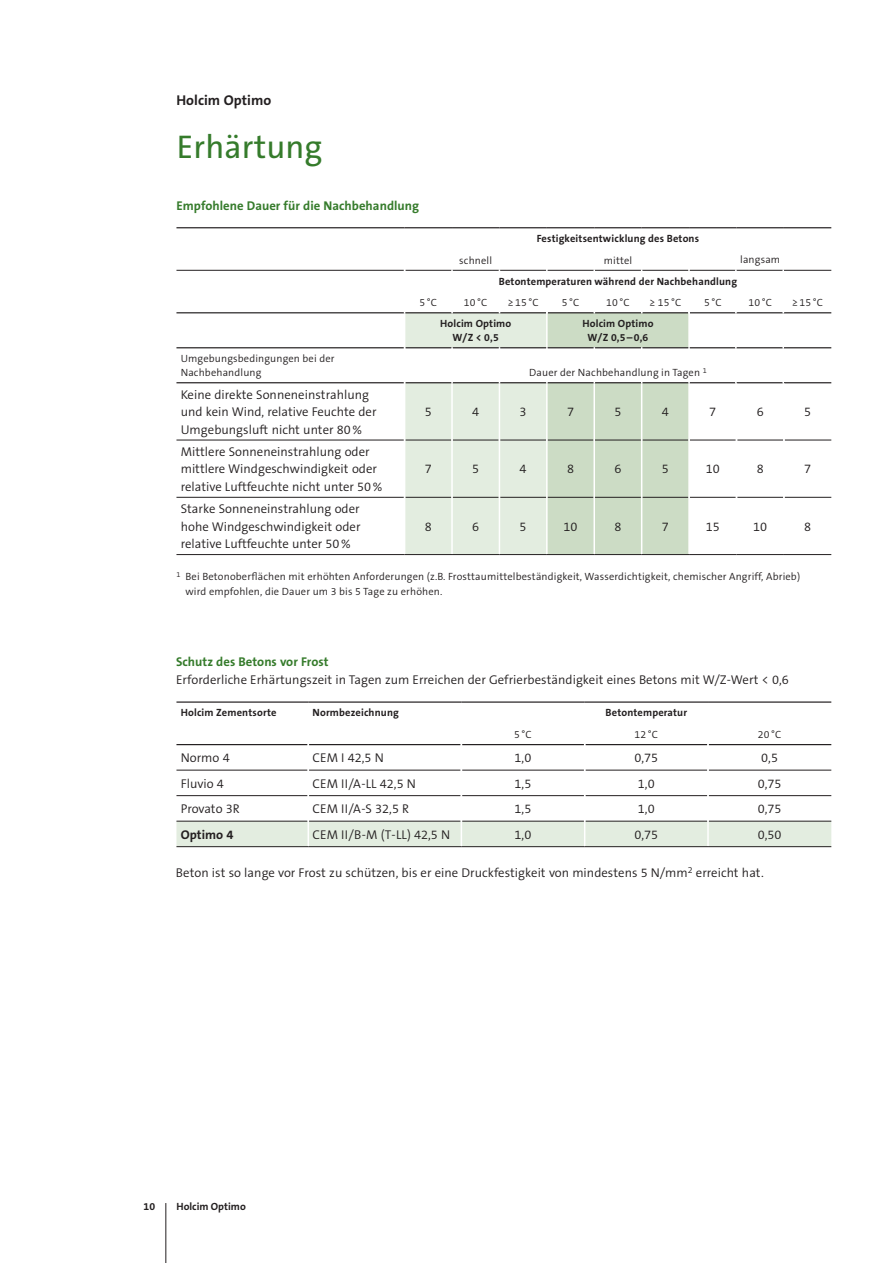
<style>
.page{position:relative;width:893px;height:1263px;background:#fff}
.page>*{position:absolute;margin:0;border:0;box-sizing:border-box;transform-origin:0 0}
.t1{font:33px "The Sans B5 Plain";letter-spacing:.005em;color:#357b2b}
.t2{font:700 14.25px "The Sans B7";letter-spacing:.005em;color:#231f20}
.t3{font:300 12.75px/17.5px "The Sans B4";letter-spacing:.005em;color:#231f20}
.t4{font:700 12.75px "The Sans B7";letter-spacing:.005em;color:#357b2b}
.t5{font:700 12.75px "The Sans B7";letter-spacing:.005em;color:#231f20}
.t6{font:300 10.5px/14.4px "The Sans B4";letter-spacing:.015em;color:#231f20}
.t7{font:700 10.5px/14.4px "The Sans B7";letter-spacing:.015em;color:#231f20;text-align:center}
</style>
<div class="page">
<hr style="left:176px;top:440px;width:228px;height:1px;background:#231f20">
<hr style="left:690px;top:440px;width:46px;height:1px;background:#231f20">
<hr style="left:737px;top:440px;width:46px;height:1px;background:#231f20">
<hr style="left:785px;top:440px;width:46px;height:1px;background:#231f20">
<hr style="left:176px;top:497px;width:228px;height:1px;background:#231f20">
<hr style="left:690px;top:497px;width:46px;height:1px;background:#231f20">
<hr style="left:737px;top:497px;width:46px;height:1px;background:#231f20">
<hr style="left:785px;top:497px;width:46px;height:1px;background:#231f20">
<hr style="left:176px;top:382px;width:228px;height:1px;background:#231f20">
<hr style="left:689px;top:382px;width:47px;height:1px;background:#231f20">
<hr style="left:736px;top:382px;width:48px;height:1px;background:#231f20">
<hr style="left:784px;top:382px;width:47px;height:1px;background:#231f20">
<hr style="left:176px;top:312px;width:229px;height:1px;background:#231f20">
<hr style="left:690px;top:312px;width:46px;height:1px;background:#231f20">
<hr style="left:736px;top:312px;width:48px;height:1px;background:#231f20">
<hr style="left:784px;top:312px;width:47px;height:1px;background:#231f20">
<hr style="left:176px;top:347px;width:228px;height:1px;background:#231f20">
<hr style="left:689px;top:347px;width:47px;height:1px;background:#231f20">
<hr style="left:736px;top:347px;width:48px;height:1px;background:#231f20">
<hr style="left:784px;top:347px;width:47px;height:1px;background:#231f20">
<hr style="left:176px;top:270px;width:228px;height:1px;background:#231f20">
<hr style="left:689px;top:270px;width:47px;height:1px;background:#231f20">
<hr style="left:736px;top:270px;width:48px;height:1px;background:#231f20">
<hr style="left:784px;top:270px;width:47px;height:1px;background:#231f20">
<hr style="left:176px;top:227px;width:229px;height:1px;background:#231f20">
<hr style="left:405px;top:227px;width:47px;height:1px;background:#231f20">
<hr style="left:452px;top:227px;width:47px;height:1px;background:#231f20">
<hr style="left:499px;top:227px;width:48px;height:1px;background:#231f20">
<hr style="left:547px;top:227px;width:47px;height:1px;background:#231f20">
<hr style="left:594px;top:227px;width:48px;height:1px;background:#231f20">
<hr style="left:642px;top:227px;width:47px;height:1px;background:#231f20">
<hr style="left:689px;top:227px;width:47px;height:1px;background:#231f20">
<hr style="left:736px;top:227px;width:48px;height:1px;background:#231f20">
<hr style="left:784px;top:227px;width:47px;height:1px;background:#231f20">
<hr style="left:176px;top:554px;width:229px;height:1px;background:#231f20">
<hr style="left:689px;top:554px;width:47px;height:1px;background:#231f20">
<hr style="left:736px;top:554px;width:48px;height:1px;background:#231f20">
<hr style="left:784px;top:554px;width:47px;height:1px;background:#231f20">
<svg style="left:176px;top:744px;width:655px;height:102px"></svg>
<hr style="left:707px;top:821px;width:2px;height:25px;background:#fff">
<hr style="left:176px;top:701px;width:132px;height:2px;background:#231f20">
<hr style="left:308px;top:701px;width:153px;height:2px;background:#231f20">
<hr style="left:461px;top:701px;width:124px;height:2px;background:#231f20">
<hr style="left:585px;top:701px;width:123px;height:2px;background:#231f20">
<hr style="left:708px;top:701px;width:123px;height:2px;background:#231f20">
<hr style="left:176px;top:846px;width:132px;height:1px;background:#231f20">
<hr style="left:308px;top:846px;width:153px;height:1px;background:#231f20">
<hr style="left:461px;top:846px;width:124px;height:1px;background:#231f20">
<hr style="left:585px;top:846px;width:123px;height:1px;background:#231f20">
<hr style="left:708px;top:846px;width:123px;height:1px;background:#231f20">
<hr style="left:165px;top:1203px;width:1px;height:60px;background:#231f20">
<svg style="left:404px;top:228px;width:286px;height:327px"></svg>
<p class="t2" style="left:176px;top:93px;width:96px">Holcim Optimo</p>
<h1 class="t1" style="left:177px;top:129px;width:147px">Erhärtung</h1>
<p class="t4" style="left:176px;top:199px;width:244px">Empfohlene Dauer für die Nachbehandlung</p>
<p class="t7" style="left:537px;top:232px;width:164px">Festigkeitsentwicklung des Betons</p>
<p class="t6" style="left:459px;top:253px;width:34px">schnell</p>
<p class="t6" style="left:604px;top:253px;width:30px">mittel</p>
<p class="t6" style="left:740px;top:253px;width:42px">langsam</p>
<p class="t7" style="left:499px;top:274px;width:240px">Betontemperaturen während der Nachbehandlung</p>
<p class="t6" style="left:181px;top:351px;width:155px">Umgebungsbedingungen bei der<br>Nachbehandlung</p>
<p class="t3" style="left:181px;top:386px;width:197px">Keine direkte Sonneneinstrahlung und kein Wind, relative Feuchte der<br>Umgebungsluft nicht unter 80%</p>
<p class="t3" style="left:181px;top:443px;width:203px">Mittlere Sonneneinstrahlung oder mittlere Windgeschwindigkeit oder relative Luftfeuchte nicht unter 50%</p>
<p class="t3" style="left:181px;top:500px;width:181px;text-align:justify">Starke Sonneneinstrahlung oder hohe Windgeschwindigkeit oder relative Luftfeuchte unter 50%</p>
<p class="t6" style="left:419px;top:296px;width:19px">5°C</p>
<p class="t6" style="left:464px;top:296px;width:25px">10 °C</p>
<p class="t6" style="left:508px;top:296px;width:32px">≥15°C</p>
<p class="t6" style="left:562px;top:296px;width:19px">5°C</p>
<p class="t6" style="left:606px;top:296px;width:25px">10 °C</p>
<p class="t6" style="left:649px;top:296px;width:33px">≥ 15 °C</p>
<p class="t6" style="left:704px;top:296px;width:19px">5°C</p>
<p class="t6" style="left:748px;top:296px;width:25px">10 °C</p>
<p class="t6" style="left:792px;top:296px;width:32px">≥15°C</p>
<p class="t7" style="left:440px;top:317px;width:73px">Holcim Optimo<br>W/Z &lt; 0,5</p>
<p class="t7" style="left:582px;top:317px;width:73px">Holcim Optimo<br>W/Z 0,5–0,6</p>
<p class="t6" style="left:529px;top:366px;width:179px">Dauer der Nachbehandlung in Tagen <sup>1</sup></p>
<p class="t3" style="left:425px;top:403px;width:9px">5</p>
<p class="t3" style="left:472px;top:403px;width:9px">4</p>
<p class="t3" style="left:520px;top:403px;width:9px">3</p>
<p class="t3" style="left:567px;top:403px;width:9px">7</p>
<p class="t3" style="left:614px;top:403px;width:9px">5</p>
<p class="t3" style="left:662px;top:403px;width:9px">4</p>
<p class="t3" style="left:709px;top:403px;width:9px">7</p>
<p class="t3" style="left:757px;top:403px;width:9px">6</p>
<p class="t3" style="left:804px;top:403px;width:9px">5</p>
<p class="t3" style="left:425px;top:461px;width:9px">7</p>
<p class="t3" style="left:472px;top:461px;width:9px">5</p>
<p class="t3" style="left:520px;top:461px;width:9px">4</p>
<p class="t3" style="left:567px;top:461px;width:9px">8</p>
<p class="t3" style="left:614px;top:461px;width:9px">6</p>
<p class="t3" style="left:662px;top:461px;width:9px">5</p>
<p class="t3" style="left:706px;top:461px;width:16px">10</p>
<p class="t3" style="left:757px;top:461px;width:9px">8</p>
<p class="t3" style="left:804px;top:461px;width:9px">7</p>
<p class="t3" style="left:425px;top:518px;width:9px">8</p>
<p class="t3" style="left:472px;top:518px;width:9px">6</p>
<p class="t3" style="left:520px;top:518px;width:9px">5</p>
<p class="t3" style="left:563px;top:518px;width:16px">10</p>
<p class="t3" style="left:614px;top:518px;width:9px">8</p>
<p class="t3" style="left:662px;top:518px;width:9px">7</p>
<p class="t3" style="left:706px;top:518px;width:16px">15</p>
<p class="t3" style="left:753px;top:518px;width:16px">10</p>
<p class="t3" style="left:804px;top:518px;width:9px">8</p>
<p class="t6" style="left:186px;top:570px;width:616px;text-indent:-9px"><sup>1</sup> Bei Betonoberflächen mit erhöhten Anforderungen (z.B. Frosttaumittelbeständigkeit, Wasserdichtigkeit, chemischer Angriff, Abrieb) wird empfohlen, die Dauer um 3 bis 5 Tage zu erhöhen.</p>
<p class="t4" style="left:176px;top:655px;width:154px">Schutz des Betons vor Frost</p>
<p class="t3" style="left:176px;top:671px;width:614px">Erforderliche Erhärtungszeit in Tagen zum Erreichen der Gefrierbeständigkeit eines Betons mit W/Z-Wert &lt; 0,6</p>
<p class="t7" style="left:181px;top:706px;width:97px">Holcim Zementsorte</p>
<p class="t7" style="left:313px;top:706px;width:88px">Normbezeichnung</p>
<p class="t7" style="left:605px;top:706px;width:83px">Betontemperatur</p>
<p class="t6" style="left:514px;top:727px;width:19px">5°C</p>
<p class="t6" style="left:635px;top:727px;width:25px">12 °C</p>
<p class="t6" style="left:758px;top:727px;width:25px">20 °C</p>
<p class="t3" style="left:181px;top:749px;width:50px">Normo 4</p>
<p class="t3" style="left:313px;top:749px;width:73px">CEM I 42,5 N</p>
<p class="t3" style="left:515px;top:749px;width:18px">1,0</p>
<p class="t3" style="left:634px;top:749px;width:25px">0,75</p>
<p class="t3" style="left:761px;top:749px;width:18px">0,5</p>
<p class="t3" style="left:181px;top:775px;width:45px">Fluvio 4</p>
<p class="t3" style="left:313px;top:775px;width:105px">CEM II/A-LL 42,5 N</p>
<p class="t3" style="left:515px;top:775px;width:18px">1,5</p>
<p class="t3" style="left:638px;top:775px;width:18px">1,0</p>
<p class="t3" style="left:758px;top:775px;width:25px">0,75</p>
<p class="t3" style="left:181px;top:800px;width:61px">Provato 3R</p>
<p class="t3" style="left:313px;top:800px;width:98px">CEM II/A-S 32,5 R</p>
<p class="t3" style="left:515px;top:800px;width:18px">1,5</p>
<p class="t3" style="left:638px;top:800px;width:18px">1,0</p>
<p class="t3" style="left:758px;top:800px;width:25px">0,75</p>
<p class="t5" style="left:181px;top:827px;width:54px">Optimo 4</p>
<p class="t3" style="left:313px;top:826px;width:139px">CEM II/B-M (T-LL) 42,5 N</p>
<p class="t3" style="left:515px;top:826px;width:18px">1,0</p>
<p class="t3" style="left:634px;top:826px;width:25px">0,75</p>
<p class="t3" style="left:758px;top:826px;width:25px">0,50</p>
<p class="t3" style="left:176px;top:864px;width:589px">Beton ist so lange vor Frost zu schützen, bis er eine Druckfestigkeit von mindestens 5 N/mm<sup>2</sup> erreicht hat.</p>
<p class="t7" style="left:144px;top:1199px;width:13px">10</p>
<p class="t7" style="left:176px;top:1199px;width:71px">Holcim Optimo</p>
</div>
